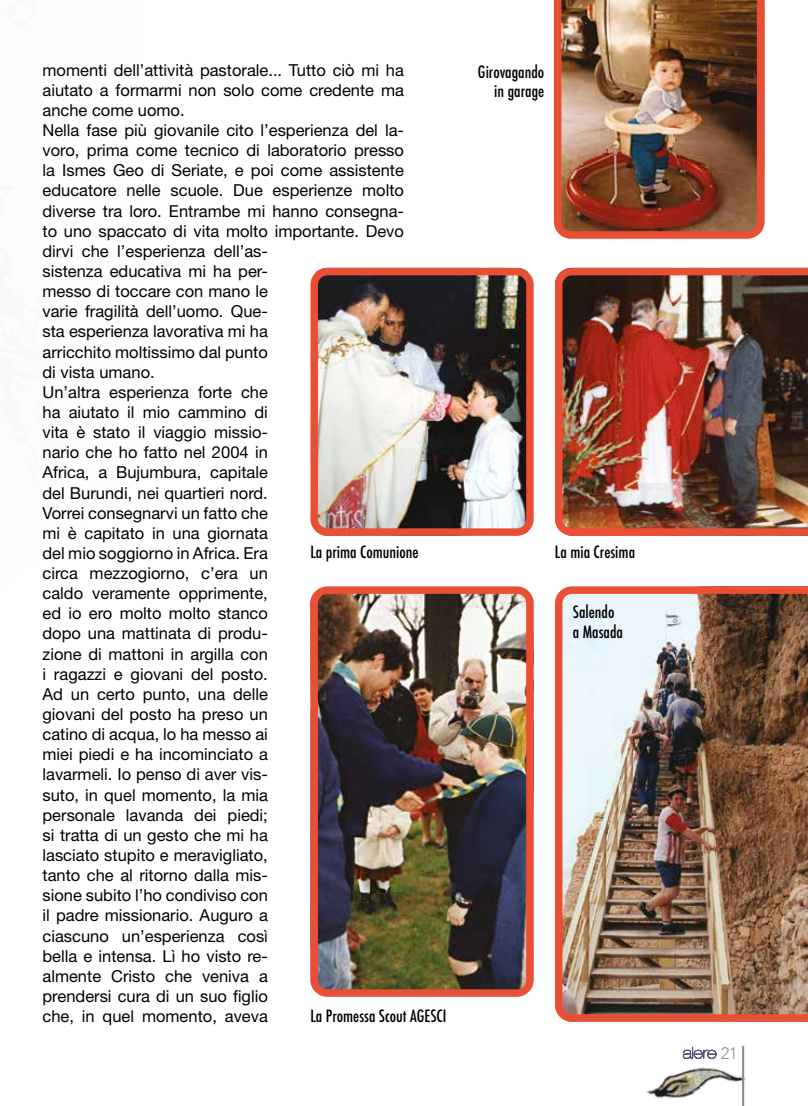
<style>
.page{position:relative;width:808px;height:1106px;background:#fff}
.page>*{position:absolute;margin:0;border:0;box-sizing:border-box;transform-origin:0 0}
.t1{font:16.5px/20.1px "Helvetica Neue LT Std";color:#000}
.t2{font:500 condensed 16.5px/19.8px "Futura";color:#000;text-align:right}
.t3{font:300 16.5px "Avenir";color:#97898a}
</style>
<div class="page">
<img style="left:646px;top:1046px;width:100px;height:60px">
<img style="left:554px;top:0;width:210px;height:239px">
<img style="left:319px;top:277px;width:206px;height:250px">
<div style="left:310px;top:268px;width:224px;height:268px;border:8px solid #e94f35;border-radius:13px"></div>
<img style="left:555px;top:268px;width:253px;height:268px">
<img style="left:319px;top:595px;width:206px;height:392px">
<div style="left:310px;top:586px;width:224px;height:410px;border:8px solid #e94f35;border-radius:13px"></div>
<img style="left:555px;top:586px;width:253px;height:435px">
<hr style="left:742px;top:1045px;width:2px;height:61px;background:#97898a">
<svg style="left:683px;top:1046px;width:33px;height:12px"></svg>
<p class="t1" style="left:43px;top:59px;width:363px">momenti dell’attività pastorale... Tutto ciò mi ha aiutato a formarmi non solo come credente ma anche come uomo.<br>Nella fase più giovanile cito l’esperienza del la&shy;voro, prima come tecnico di laboratorio presso la Ismes Geo di Seriate, e poi come assistente educatore nelle scuole. Due esperienze molto diverse tra loro. Entrambe mi hanno consegna&shy;to uno spaccato di vita molto importante. Devo dirvi che l’esperienza dell’as-<br>sistenza educativa mi ha per-<br>messo di toccare con mano le<br>varie fragilità dell’uomo. Que-<br>sta esperienza lavorativa mi ha<br>arricchito moltissimo dal punto<br>di vista umano.<br>Un’altra esperienza forte che<br>ha aiutato il mio cammino di<br>vita è stato il viaggio missio-<br>nario che ho fatto nel 2004 in<br>Africa, a Bujumbura, capitale<br>del Burundi, nei quartieri nord.<br>Vorrei consegnarvi un fatto che<br>mi è capitato in una giornata<br>del mio soggiorno in Africa. Era<br>circa mezzogiorno, c’era un<br>caldo veramente opprimente,<br>ed io ero molto molto stanco<br>dopo una mattinata di produ-<br>zione di mattoni in argilla con<br>i ragazzi e giovani del posto.<br>Ad un certo punto, una delle<br>giovani del posto ha preso un<br>catino di acqua, lo ha messo ai<br>miei piedi e ha incominciato a<br>lavarmeli. Io penso di aver vis-<br>suto, in quel momento, la mia<br>personale lavanda dei piedi;<br>si tratta di un gesto che mi ha<br>lasciato stupito e meravigliato,<br>tanto che al ritorno dalla mis-<br>sione subito l’ho condiviso con<br>il padre missionario. Auguro a<br>ciascuno un’esperienza così<br>bella e intensa. Lì ho visto re-<br>almente Cristo che veniva a<br>prendersi cura di un suo figlio<br>che, in quel momento, aveva</p>
<p class="t2" style="left:478px;top:62px;width:68px">Girovagando in garage</p>
<p class="t2" style="left:310px;top:542px;width:110px">La prima Comunione</p>
<p class="t2" style="left:555px;top:542px;width:82px">La mia Cresima</p>
<p class="t2" style="left:573px;top:602px;width:52px;text-align:left">Salendo a Masada</p>
<p class="t2" style="left:310px;top:1005px;width:137px">La Promessa Scout AGESCI</p>
<p class="t3" style="left:721px;top:1043px;width:19px">21</p>
</div>
